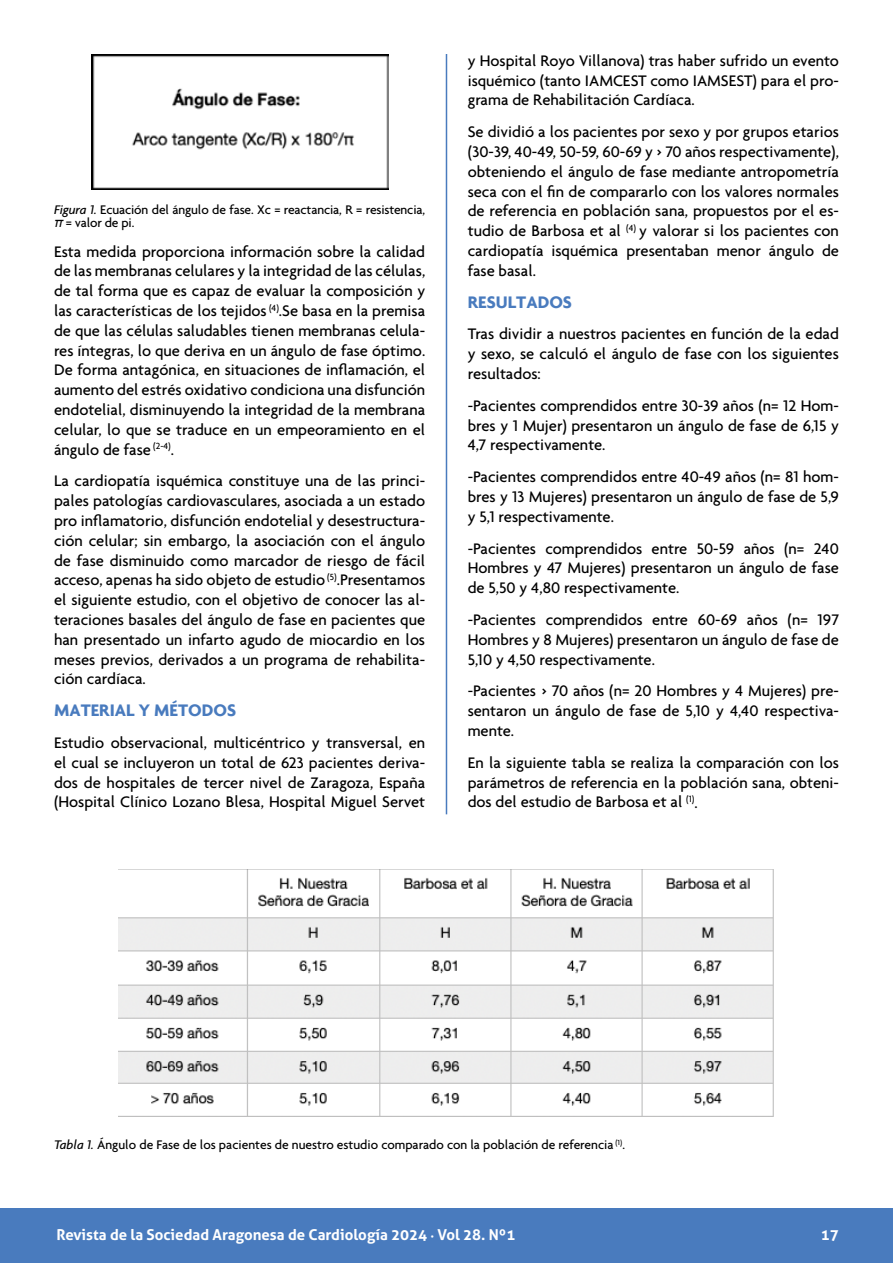
<style>
.page{position:relative;width:893px;height:1263px;background:#fff}
.page>*{position:absolute;margin:0;border:0;box-sizing:border-box;transform-origin:0 0}
.t1{font:700 18px "Agenda";color:#497bbe}
.t2{font:500 16.5px/19.8px "Agenda";color:#000;text-align:justify}
.t3{font:700 15px "Aller";color:#fff}
.t4{font:500 13.5px/13.5px "Agenda";letter-spacing:-.005em;color:#000}
.s1{font-style:italic}
.s2{font-family:"Arial";font-weight:400;font-style:italic}
.s3{font-family:"Minion Pro"}
</style>
<div class="page">
<div style="left:0;top:1209px;width:893px;height:54px;background:#497bbe"></div>
<hr style="left:446px;top:54px;width:1px;height:760px;background:#497bbe">
<img style="left:92px;top:54px;width:297px;height:135px">
<img style="left:119px;top:869px;width:655px;height:248px">
<p class="t4" style="left:54px;top:202px;width:373px"><span class="s1">Figura 1.</span> Ecuación del ángulo de fase. Xc = reactancia, R = resistencia, <span class="s2">π</span> = valor de pi.</p>
<p class="t2" style="left:54px;top:241px;width:373px">Esta medida proporciona información sobre la calidad de las membranas celulares y la integridad de las células, de tal forma que es capaz de evaluar la composición y las características de los tejidos <sup>(4)</sup>.Se basa en la premisa de que las células saludables tienen membranas celula&shy;res íntegras, lo que deriva en un ángulo de fase óptimo.<br>De forma antagónica, en situaciones de inflamación, el aumento del estrés oxidativo condiciona una disfunción endotelial, disminuyendo la integridad de la membrana celular, lo que se traduce en un empeoramiento en el ángulo de fase <sup>(2-4)</sup>.</p>
<p class="t2" style="left:54px;top:471px;width:373px">La cardiopatía isquémica constituye una de las princi&shy;pales patologías cardiovasculares, asociada a un estado pro inflamatorio, disfunción endotelial y desestructura&shy;ción celular; sin embargo, la asociación con el ángulo de fase disminuido como marcador de riesgo de fácil acceso, apenas ha sido objeto de estudio <sup>(5)</sup>.Presentamos el siguiente estudio, con el objetivo de conocer las al&shy;teraciones basales del ángulo de fase en pacientes que han presentado un infarto agudo de miocardio en los meses previos, derivados a un programa de rehabilita&shy;ción cardíaca.</p>
<p class="t1" style="left:54px;top:699px;width:184px">MATERIAL Y MÉTODOS</p>
<p class="t2" style="left:54px;top:732px;width:373px">Estudio observacional, multicéntrico y transversal, en el cual se incluyeron un total de 623 pacientes deriva&shy;dos de hospitales de tercer nivel de Zaragoza, España (Hospital Clínico Lozano Blesa, Hospital Miguel Servet</p>
<p class="t2" style="left:468px;top:50px;width:373px">y Hospital Royo Villanova) tras haber sufrido un evento isquémico (tanto IAMCEST como IAMSEST) para el pro&shy;grama de Rehabilitación Cardíaca.</p>
<p class="t2" style="left:468px;top:122px;width:373px">Se dividió a los pacientes por sexo y por grupos etarios (30-39, 40-49, 50-59, 60-69 y &gt; 70 años respectivamente), obteniendo el ángulo de fase mediante antropometría seca con el fin de compararlo con los valores normales de referencia en población sana, propuestos por el es&shy;tudio de Barbosa et al <sup>(4)</sup> y valorar si los pacientes con cardiopatía isquémica presentaban menor ángulo de fase basal.</p>
<p class="t1" style="left:468px;top:291px;width:106px">RESULTADOS</p>
<p class="t2" style="left:468px;top:324px;width:373px">Tras dividir a nuestros pacientes en función de la edad y sexo, se calculó el ángulo de fase con los siguientes resultados:</p>
<p class="t2" style="left:468px;top:395px;width:373px">-Pacientes comprendidos entre 30-39 años (n= 12 Hom&shy;bres y 1 Mujer) presentaron un ángulo de fase de 6,15 y 4,7 respectivamente.</p>
<p class="t2" style="left:468px;top:467px;width:373px">-Pacientes comprendidos entre 40-49 años (n= 81 hom&shy;bres y 13 Mujeres) presentaron un ángulo de fase de 5,9 y 5,1 respectivamente.</p>
<p class="t2" style="left:468px;top:538px;width:373px">-Pacientes comprendidos entre 50-59 años (n= 240<br>Hombres y 47 Mujeres) presentaron un ángulo de fase de 5,50 y 4,80 respectivamente.</p>
<p class="t2" style="left:468px;top:609px;width:373px">-Pacientes comprendidos entre 60-69 años (n= 197<br>Hombres y 8 Mujeres) presentaron un ángulo de fase de 5,10 y 4,50 respectivamente.</p>
<p class="t2" style="left:468px;top:681px;width:373px">-Pacientes &gt; 70 años (n= 20 Hombres y 4 Mujeres) pre&shy;sentaron un ángulo de fase de 5,10 y 4,40 respectiva&shy;mente.</p>
<p class="t2" style="left:468px;top:752px;width:373px">En la siguiente tabla se realiza la comparación con los parámetros de referencia en la población sana, obteni&shy;dos del estudio de Barbosa et al <sup>(1)</sup>.</p>
<p class="t4" style="left:54px;top:1138px;width:572px"><span class="s1">Tabla 1.</span> Ángulo de Fase de los pacientes de nuestro estudio comparado con la población de referencia <sup>(1)</sup>.</p>
<p class="t3" style="left:56px;top:1225px;width:461px">Revista de la Sociedad Aragonesa de Cardiología 2024 <span class="s3">·</span> Vol 28. Nº1</p>
<p class="t3" style="left:821px;top:1225px;width:19px">17</p>
</div>
